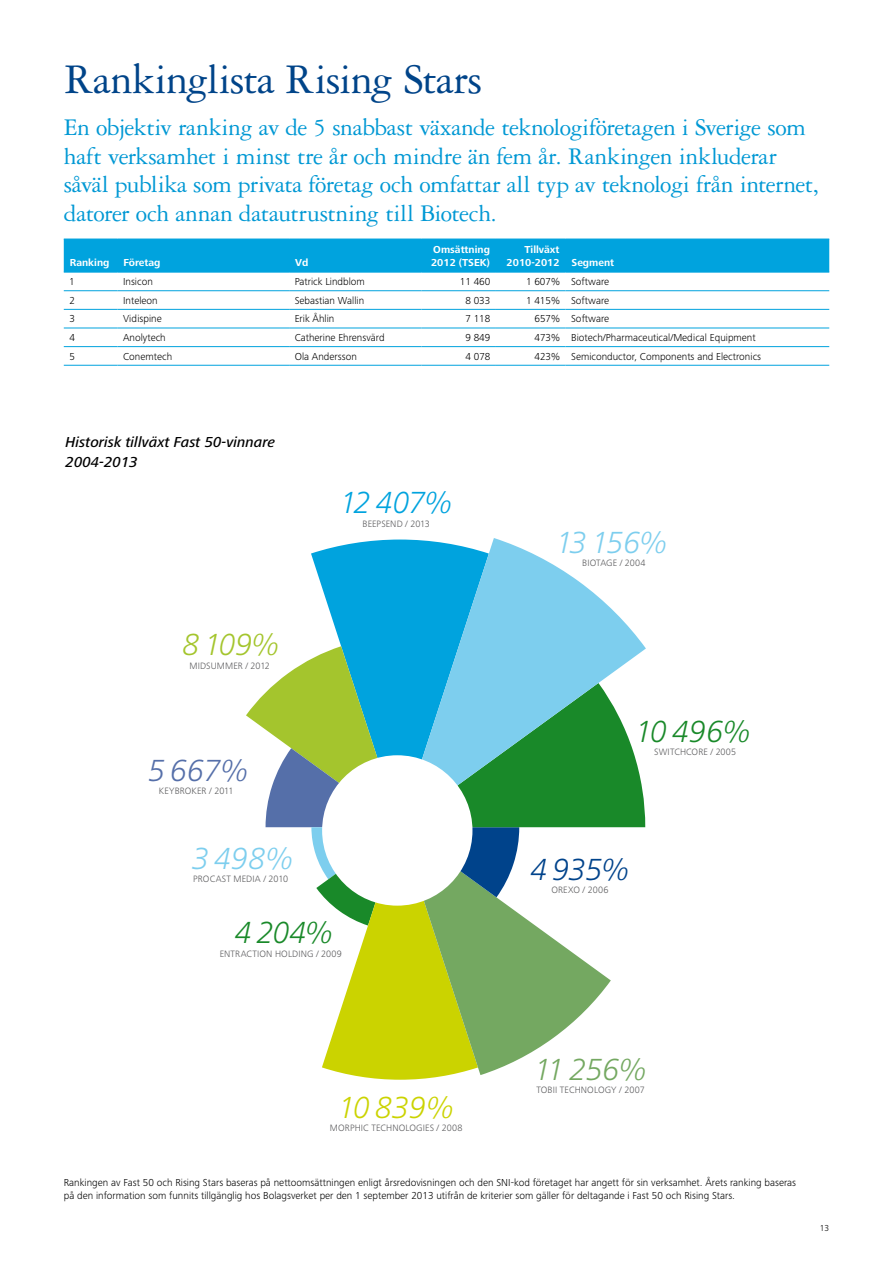
<style>
.page{position:relative;width:893px;height:1263px;background:#fff}
.page>*{position:absolute;margin:0;border:0;box-sizing:border-box;transform-origin:0 0}
.t1{font:45px "Garamond 3 LT Std";letter-spacing:-.025em;color:#004489}
.t2{font:italic 300 31.65px "Frutiger Next Pro";color:#7dceee}
.t3{font:italic 300 31.65px "Frutiger Next Pro";letter-spacing:-.005em;color:#198929}
.t4{font:italic 300 31.65px "Frutiger Next Pro";color:#00a3de}
.t5{font:italic 300 31.65px "Frutiger Next Pro";color:#74a861}
.t6{font:italic 300 31.65px "Frutiger Next Pro";color:#cbd300}
.t7{font:italic 300 31.65px "Frutiger Next Pro";color:#00438b}
.t8{font:italic 300 31.65px "Frutiger Next Pro";color:#556fa9}
.t9{font:italic 300 31.65px "Frutiger Next Pro";color:#a4c52d}
.t10{font:25.5px/28.5px "Garamond 3 LT Std";letter-spacing:-.02em;color:#0098d4}
.t11{font:italic 500 15px/19.5px "Frutiger Next Pro";color:#000}
.t12{font:300 10.5px/13.5px "Frutiger Next Pro";color:#000}
.t13{font:700 10.5px/13.5px "Frutiger Next Pro";color:#fff}
.t14{font:300 9.6px "Frutiger Next Pro";letter-spacing:.01em;color:#58585a}
.t15{font:300 9px "Frutiger Next Pro";color:#000}
</style>
<div class="page">
<div style="left:64px;top:240px;width:765px;height:32px;background:#00a3de"></div>
<hr style="left:64px;top:239px;width:54px;height:1px;background:#00a3de">
<hr style="left:118px;top:239px;width:171px;height:1px;background:#00a3de">
<hr style="left:289px;top:239px;width:132px;height:1px;background:#00a3de">
<hr style="left:421px;top:239px;width:75px;height:1px;background:#00a3de">
<hr style="left:496px;top:239px;width:69px;height:1px;background:#00a3de">
<hr style="left:565px;top:239px;width:264px;height:1px;background:#00a3de">
<hr style="left:64px;top:272px;width:54px;height:1px;background:#00a3de">
<hr style="left:118px;top:272px;width:171px;height:1px;background:#00a3de">
<hr style="left:289px;top:272px;width:132px;height:1px;background:#00a3de">
<hr style="left:421px;top:272px;width:75px;height:1px;background:#00a3de">
<hr style="left:496px;top:272px;width:69px;height:1px;background:#00a3de">
<hr style="left:565px;top:272px;width:264px;height:1px;background:#00a3de">
<hr style="left:64px;top:290px;width:54px;height:1px;background:#00a3de">
<hr style="left:118px;top:290px;width:171px;height:1px;background:#00a3de">
<hr style="left:289px;top:290px;width:132px;height:1px;background:#00a3de">
<hr style="left:421px;top:290px;width:75px;height:1px;background:#00a3de">
<hr style="left:496px;top:290px;width:69px;height:1px;background:#00a3de">
<hr style="left:565px;top:290px;width:264px;height:1px;background:#00a3de">
<hr style="left:64px;top:309px;width:54px;height:1px;background:#00a3de">
<hr style="left:118px;top:309px;width:171px;height:1px;background:#00a3de">
<hr style="left:289px;top:309px;width:132px;height:1px;background:#00a3de">
<hr style="left:421px;top:309px;width:75px;height:1px;background:#00a3de">
<hr style="left:496px;top:309px;width:69px;height:1px;background:#00a3de">
<hr style="left:565px;top:309px;width:264px;height:1px;background:#00a3de">
<hr style="left:64px;top:328px;width:54px;height:1px;background:#00a3de">
<hr style="left:118px;top:328px;width:171px;height:1px;background:#00a3de">
<hr style="left:289px;top:328px;width:132px;height:1px;background:#00a3de">
<hr style="left:421px;top:328px;width:75px;height:1px;background:#00a3de">
<hr style="left:496px;top:328px;width:69px;height:1px;background:#00a3de">
<hr style="left:565px;top:328px;width:264px;height:1px;background:#00a3de">
<hr style="left:64px;top:346px;width:54px;height:1px;background:#00a3de">
<hr style="left:118px;top:346px;width:171px;height:1px;background:#00a3de">
<hr style="left:289px;top:346px;width:132px;height:1px;background:#00a3de">
<hr style="left:421px;top:346px;width:75px;height:1px;background:#00a3de">
<hr style="left:496px;top:346px;width:69px;height:1px;background:#00a3de">
<hr style="left:565px;top:346px;width:264px;height:1px;background:#00a3de">
<hr style="left:64px;top:365px;width:54px;height:1px;background:#00a3de">
<hr style="left:118px;top:365px;width:171px;height:1px;background:#00a3de">
<hr style="left:289px;top:365px;width:132px;height:1px;background:#00a3de">
<hr style="left:421px;top:365px;width:75px;height:1px;background:#00a3de">
<hr style="left:496px;top:365px;width:69px;height:1px;background:#00a3de">
<hr style="left:565px;top:365px;width:264px;height:1px;background:#00a3de">
<svg style="left:311px;top:539px;width:89px;height:107px;fill:#00a3de"></svg>
<svg style="left:246px;top:646px;width:399px;height:434px"></svg>
<svg style="left:400px;top:538px;width:246px;height:289px;background:#60bbbb"></svg>
<div style="left:322px;top:755px;width:150px;height:151px;background:#fff;border-radius:50%"></div>
<h1 class="t1" style="left:64px;top:55px;width:420px">Rankinglista Rising Stars</h1>
<p class="t10" style="left:64px;top:114px;width:756px">En objektiv ranking av de 5 snabbast växande teknologiföretagen i Sverige som haft verksamhet i minst tre år och mindre än fem år. Rankingen inkluderar såväl publika som privata företag och omfattar all typ av teknologi från internet, datorer och annan datautrustning till Biotech.</p>
<p class="t13" style="left:70px;top:256px;width:41px">Ranking</p>
<p class="t13" style="left:124px;top:256px;width:38px">Företag</p>
<p class="t13" style="left:295px;top:256px;width:15px">Vd</p>
<p class="t13" style="left:431px;top:242px;width:60px">Omsättning<br>2012 (TSEK)</p>
<p class="t13" style="left:507px;top:242px;width:109px;text-indent:18px">Tillväxt<br>2010-2012 Segment</p>
<p class="t12" style="left:69px;top:275px;width:7px">1</p>
<p class="t12" style="left:123px;top:275px;width:31px">Insicon</p>
<p class="t12" style="left:295px;top:275px;width:72px">Patrick Lindblom</p>
<p class="t12" style="left:460px;top:275px;width:32px">11 460</p>
<p class="t12" style="left:526px;top:275px;width:85px">1 607% Software</p>
<p class="t12" style="left:69px;top:294px;width:7px">2</p>
<p class="t12" style="left:123px;top:294px;width:36px">Inteleon</p>
<p class="t12" style="left:295px;top:294px;width:71px">Sebastian Wallin</p>
<p class="t12" style="left:465px;top:294px;width:27px">8 033</p>
<p class="t12" style="left:526px;top:294px;width:85px">1 415% Software</p>
<p class="t12" style="left:69px;top:312px;width:7px">3</p>
<p class="t12" style="left:123px;top:312px;width:40px">Vidispine</p>
<p class="t12" style="left:295px;top:312px;width:41px">Erik Åhlin</p>
<p class="t12" style="left:465px;top:312px;width:27px">7 118</p>
<p class="t12" style="left:534px;top:312px;width:76px">657% Software</p>
<p class="t12" style="left:69px;top:331px;width:7px">4</p>
<p class="t12" style="left:123px;top:331px;width:44px">Anolytech</p>
<p class="t12" style="left:295px;top:331px;width:91px">Catherine Ehrensvärd</p>
<p class="t12" style="left:465px;top:331px;width:27px">9 849</p>
<p class="t12" style="left:534px;top:331px;width:223px">473% Biotech/Pharmaceutical/Medical Equipment</p>
<p class="t12" style="left:69px;top:349px;width:7px">5</p>
<p class="t12" style="left:123px;top:349px;width:51px">Conemtech</p>
<p class="t12" style="left:295px;top:349px;width:64px">Ola Andersson</p>
<p class="t12" style="left:465px;top:349px;width:27px">4 078</p>
<p class="t12" style="left:534px;top:349px;width:228px">423% Semiconductor, Components and Electronics</p>
<h3 class="t11" style="left:66px;top:432px;width:211px">Historisk tillväxt Fast 50-vinnare<br>2004-2013</h3>
<h2 class="t9" style="left:183px;top:626px;width:98px">8 109%</h2>
<p class="t14" style="left:190px;top:660px;width:82px">MIDSUMMER / 2012</p>
<h2 class="t8" style="left:148px;top:752px;width:101px">5 667%</h2>
<p class="t14" style="left:159px;top:785px;width:76px">KEYBROKER / 2011</p>
<h2 class="t2" style="left:193px;top:840px;width:102px">3 498%</h2>
<p class="t14" style="left:193px;top:873px;width:96px">PROCAST MEDIA / 2010</p>
<h2 class="t4" style="left:340px;top:484px;width:113px">12 407%</h2>
<p class="t14" style="left:363px;top:518px;width:69px">BEEPSEND / 2013</p>
<h2 class="t3" style="left:235px;top:915px;width:99px">4 204%</h2>
<p class="t14" style="left:220px;top:948px;width:124px">ENTRACTION HOLDING / 2009</p>
<h2 class="t6" style="left:339px;top:1089px;width:116px">10 839%</h2>
<p class="t14" style="left:330px;top:1123px;width:134px">MORPHIC TECHNOLOGIES / 2008</p>
<h2 class="t2" style="left:556px;top:524px;width:112px">13 156%</h2>
<p class="t14" style="left:582px;top:558px;width:65px">BIOTAGE / 2004</p>
<h2 class="t3" style="left:636px;top:713px;width:116px">10 496%</h2>
<p class="t14" style="left:654px;top:746px;width:83px">SWITCHCORE / 2005</p>
<h2 class="t7" style="left:531px;top:851px;width:100px">4 935%</h2>
<p class="t14" style="left:551px;top:885px;width:59px">OREXO / 2006</p>
<h2 class="t5" style="left:535px;top:1051px;width:113px">11 256%</h2>
<p class="t14" style="left:536px;top:1084px;width:110px">TOBII TECHNOLOGY / 2007</p>
<p class="t12" style="left:64px;top:1175px;width:734px">Rankingen av Fast 50 och Rising Stars baseras på nettoomsättningen enligt årsredovisningen och den SNI-kod företaget har angett för sin verksamhet. Årets ranking baseras på den information som funnits tillgänglig hos Bolagsverket per den 1 september 2013 utifrån de kriterier som gäller för deltagande i Fast 50 och Rising Stars.</p>
<p class="t15" style="left:820px;top:1223px;width:11px">13</p>
</div>
